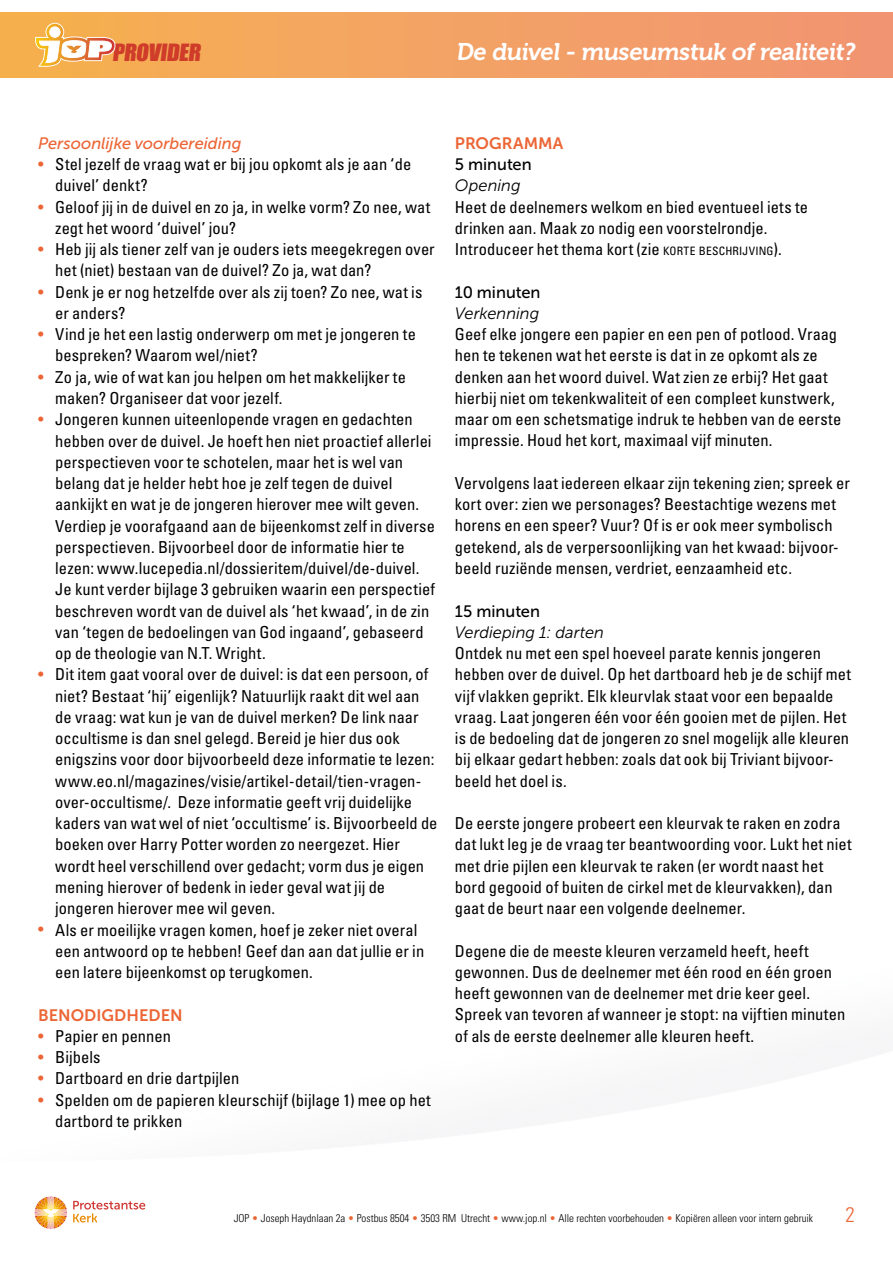
<style>
.page{position:relative;width:893px;height:1263px;background:#fff}
.page>*{position:absolute;margin:0;border:0;box-sizing:border-box;transform-origin:0 0}
.t1{font:24px "Museo 700";color:#fff}
.t2{font:21.9px "Impact";color:#cf3c2a;scale:1.06 1}
.t3{font:300 condensed 21px "Univers LT";color:#ec6535}
.t4{font:condensed 16.5px/21.3px "Univers LT";color:#000}
.t5{font:italic 16.5px "Museo Sans 300";color:#000}
.t6{font:16.5px "Museo Sans 500";color:#000}
.t7{font:italic 16.5px "Museo Sans 500";color:#ec6535}
.t8{font:16.5px "Museo Sans 700";color:#ec6535}
.t9{font:300 condensed 10.8px "Univers LT";color:#000}
.s1{color:#ec6535}
.s2{font-size:11.55px}
</style>
<div class="page">
<svg style="left:73px;top:1201px;width:72px;height:21px"></svg>
<svg style="left:35px;top:1196px;width:32px;height:33px"></svg>
<div style="left:0;top:12px;width:893px;height:66px;background:linear-gradient(to right,#f6b150,#f19475)"></div>
<svg style="left:35px;top:23px;width:81px;height:44px"></svg>
<h2 class="t2" style="left:112px;top:36px;width:89px">PROVIDER</h2>
<h1 class="t1" style="left:456px;top:38px;width:404px">De duivel - museumstuk of realiteit?</h1>
<p class="t7" style="left:38px;top:134px;width:205px">Persoonlijke voorbereiding</p>
<p class="t4" style="left:55px;top:153px;width:358px;text-indent:-17px"><span class="s1">•</span> Stel jezelf de vraag wat er bij jou opkomt als je aan ‘de duivel’ denkt?</p>
<p class="t4" style="left:55px;top:196px;width:377px;text-indent:-17px"><span class="s1">•</span> Geloof jij in de duivel en zo ja, in welke vorm? Zo nee, wat zegt het woord ‘duivel’ jou?</p>
<p class="t4" style="left:55px;top:238px;width:381px;text-indent:-17px"><span class="s1">•</span> Heb jij als tiener zelf van je ouders iets meegekregen over het (niet) bestaan van de duivel? Zo ja, wat dan?</p>
<p class="t4" style="left:55px;top:281px;width:369px;text-indent:-17px"><span class="s1">•</span> Denk je er nog hetzelfde over als zij toen? Zo nee, wat is er anders?</p>
<p class="t4" style="left:55px;top:323px;width:362px;text-indent:-17px"><span class="s1">•</span> Vind je het een lastig onderwerp om met je jongeren te bespreken? Waarom wel/niet?</p>
<p class="t4" style="left:55px;top:366px;width:352px;text-indent:-17px"><span class="s1">•</span> Zo ja, wie of wat kan jou helpen om het makkelijker te maken? Organiseer dat voor jezelf.</p>
<p class="t4" style="left:55px;top:408px;width:381px;text-indent:-17px"><span class="s1">•</span> Jongeren kunnen uiteenlopende vragen en gedachten hebben over de duivel. Je hoeft hen niet proactief allerlei perspectieven voor te schotelen, maar het is wel van belang dat je helder hebt hoe je zelf tegen de duivel aankijkt en wat je de jongeren hierover mee wilt geven.<br>Verdiep je voorafgaand aan de bijeenkomst zelf in diverse perspectieven. Bijvoorbeel door de informatie hier te lezen: www.lucepedia.nl/dossieritem/duivel/de-duivel.<br>Je kunt verder bijlage 3 gebruiken waarin een perspectief beschreven wordt van de duivel als ‘het kwaad’, in de zin van ‘tegen de bedoelingen van God ingaand’, gebaseerd op de theologie van N.T. Wright.</p>
<p class="t4" style="left:55px;top:664px;width:384px;text-indent:-17px"><span class="s1">•</span> Dit item gaat vooral over de duivel: is dat een persoon, of niet? Bestaat ‘hij’ eigenlijk? Natuurlijk raakt dit wel aan de vraag: wat kun je van de duivel merken? De link naar occultisme is dan snel gelegd. Bereid je hier dus ook enigszins voor door bijvoorbeeld deze informatie te lezen: www.eo.nl/magazines/visie/artikel-detail/tien-vragen&shy;over-occultisme/. Deze informatie geeft vrij duidelijke kaders van wat wel of niet ‘occultisme’ is. Bijvoorbeeld de boeken over Harry Potter worden zo neergezet. Hier wordt heel verschillend over gedacht; vorm dus je eigen mening hierover of bedenk in ieder geval wat jij de jongeren hierover mee wil geven.</p>
<p class="t4" style="left:55px;top:919px;width:370px;text-indent:-17px"><span class="s1">•</span> Als er moeilijke vragen komen, hoef je zeker niet overal een antwoord op te hebben! Geef dan aan dat jullie er in een latere bijeenkomst op terugkomen.</p>
<p class="t8" style="left:38px;top:1006px;width:146px">BENODIGDHEDEN</p>
<p class="t4" style="left:38px;top:1025px;width:134px"><span class="s1">•</span> Papier en pennen</p>
<p class="t4" style="left:38px;top:1046px;width:64px"><span class="s1">•</span> Bijbels</p>
<p class="t4" style="left:38px;top:1068px;width:203px"><span class="s1">•</span> Dartboard en drie dartpijlen</p>
<p class="t4" style="left:55px;top:1089px;width:377px;text-indent:-17px"><span class="s1">•</span> Spelden om de papieren kleurschijf (bijlage 1) mee op het dartbord te prikken</p>
<p class="t8" style="left:455px;top:134px;width:110px">PROGRAMMA</p>
<p class="t6" style="left:455px;top:155px;width:78px">5 minuten</p>
<p class="t5" style="left:455px;top:177px;width:67px">Opening</p>
<p class="t4" style="left:455px;top:196px;width:355px">Heet de deelnemers welkom en bied eventueel iets te drinken aan. Maak zo nodig een voorstelrondje.<br>Introduceer het thema kort (zie <span class="s2">KORTE BESCHRIJVING</span>).</p>
<p class="t6" style="left:455px;top:283px;width:87px">10 minuten</p>
<p class="t5" style="left:455px;top:304px;width:86px">Verkenning</p>
<p class="t4" style="left:455px;top:323px;width:388px">Geef elke jongere een papier en een pen of potlood. Vraag hen te tekenen wat het eerste is dat in ze opkomt als ze denken aan het woord duivel. Wat zien ze erbij? Het gaat hierbij niet om tekenkwaliteit of een compleet kunstwerk, maar om een schetsmatige indruk te hebben van de eerste impressie. Houd het kort, maximaal vijf minuten.</p>
<p class="t4" style="left:455px;top:472px;width:396px">Vervolgens laat iedereen elkaar zijn tekening zien; spreek er kort over: zien we personages? Beestachtige wezens met horens en een speer? Vuur? Of is er ook meer symbolisch getekend, als de verpersoonlijking van het kwaad: bijvoor&shy;beeld ruziënde mensen, verdriet, eenzaamheid etc.</p>
<p class="t6" style="left:455px;top:602px;width:87px">15 minuten</p>
<p class="t5" style="left:455px;top:623px;width:151px">Verdieping 1: darten</p>
<p class="t4" style="left:455px;top:642px;width:397px">Ontdek nu met een spel hoeveel parate kennis jongeren hebben over de duivel. Op het dartboard heb je de schijf met vijf vlakken geprikt. Elk kleurvlak staat voor een bepaalde vraag. Laat jongeren één voor één gooien met de pijlen. Het is de bedoeling dat de jongeren zo snel mogelijk alle kleuren bij elkaar gedart hebben: zoals dat ook bij Triviant bijvoor&shy;beeld het doel is.</p>
<p class="t4" style="left:455px;top:812px;width:398px">De eerste jongere probeert een kleurvak te raken en zodra dat lukt leg je de vraag ter beantwoording voor. Lukt het niet met drie pijlen een kleurvak te raken (er wordt naast het bord gegooid of buiten de cirkel met de kleurvakken), dan gaat de beurt naar een volgende deelnemer.</p>
<p class="t4" style="left:455px;top:940px;width:392px">Degene die de meeste kleuren verzameld heeft, heeft gewonnen. Dus de deelnemer met één rood en één groen heeft gewonnen van de deelnemer met drie keer geel.<br>Spreek van tevoren af wanneer je stopt: na vijftien minuten of als de eerste deelnemer alle kleuren heeft.</p>
<p class="t9" style="left:234px;top:1212px;width:581px">JOP <span class="s1">•</span> Joseph Haydnlaan 2a <span class="s1">•</span> Postbus 8504 <span class="s1">•</span> 3503 RM Utrecht <span class="s1">•</span> www.jop.nl <span class="s1">•</span> Alle rechten voorbehouden <span class="s1">•</span> Kopiëren alleen voor intern gebruik</p>
<p class="t3" style="left:845px;top:1202px;width:11px">2</p>
</div>
